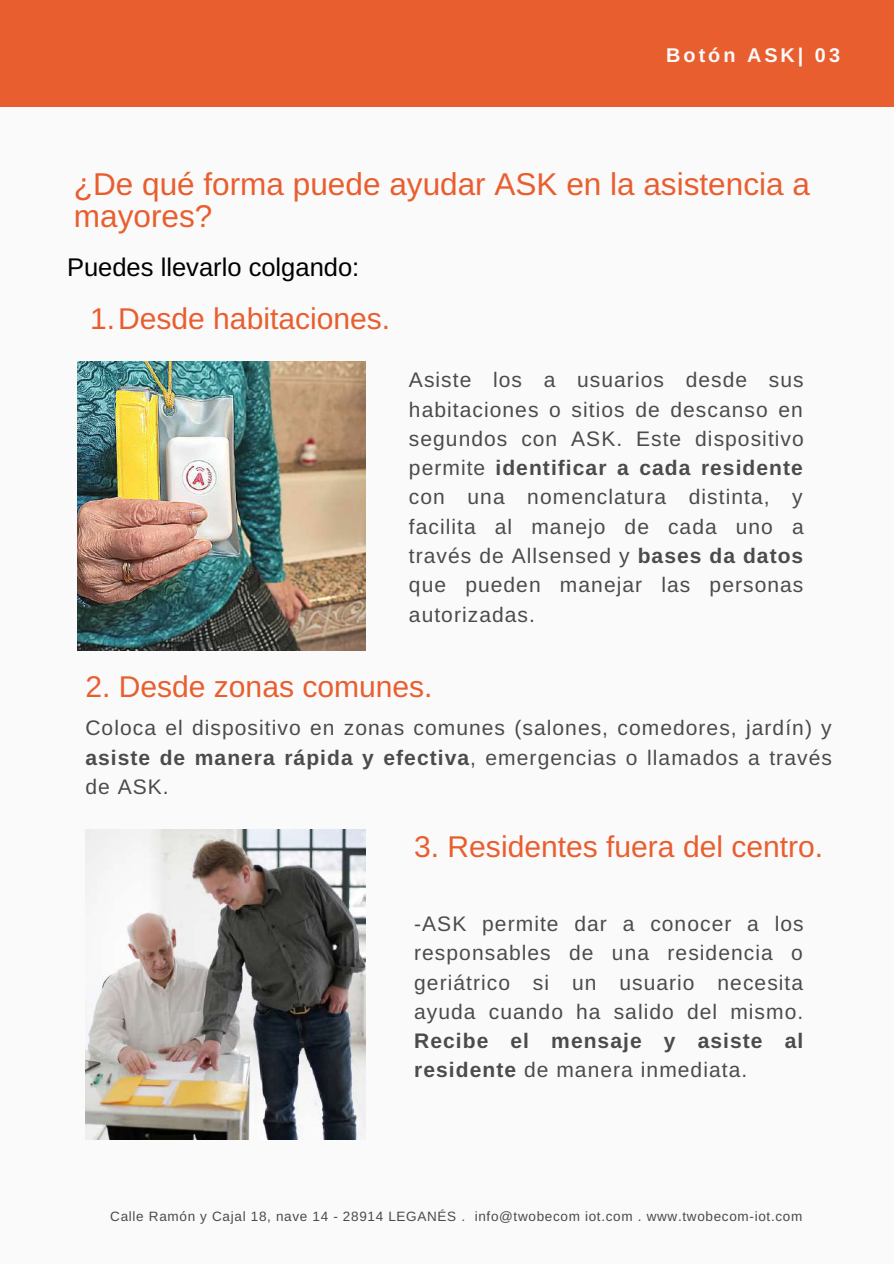
<style>
.page{position:relative;width:894px;height:1264px;background:#fff}
.page>*{position:absolute;margin:0;border:0;box-sizing:border-box;transform-origin:0 0}
.t1{font:31.5px/31.5px "Arimo";color:#e95e2f}
.t2{font:30px "Arimo";color:#e95e2f}
.t3{font:25.5px "Arimo";color:#000}
.t4{font:21px/29.2px "Arimo";letter-spacing:.05em;color:#4b4b4b;text-align:justify}
.t5{font:700 21px/29.2px "Arimo";letter-spacing:.05em;color:#4b4b4b}
.t6{font:700 19.8px "Arimo";letter-spacing:.15em;color:#fafafa}
.t7{font:13.5px "Arimo";letter-spacing:.05em;color:#4b4b4b}
.s1{font-weight:700}
.s2{font-weight:400}
</style>
<div class="page">
<div style="left:0;top:0;width:893px;height:1263px;background:#fafafa"></div>
<div style="left:0;top:0;width:893px;height:107px;background:#e95e2f"></div>
<img style="left:77px;top:362px;width:288px;height:288px">
<img style="left:85px;top:829px;width:281px;height:309px">
<p class="t6" style="left:666px;top:44px;width:175px">Botón ASK| 03</p>
<h1 class="t1" style="left:74px;top:169px;width:737px">¿De qué forma puede ayudar ASK en la asistencia a mayores?</h1>
<p class="t3" style="left:67px;top:253px;width:294px">Puedes llevarlo colgando:</p>
<h2 class="t2" style="left:90px;top:301px;width:301px">1.Desde habitaciones.</h2>
<p class="t4" style="left:409px;top:365px;width:396px">Asiste los a usuarios desde sus habitaciones o sitios de descanso en segundos con ASK. Este dispositivo permite <span class="s1">identificar a cada residente </span>con una nomenclatura distinta, y facilita al manejo de cada uno a través de Allsensed y <span class="s1">bases da datos </span>que pueden manejar las personas autorizadas.</p>
<h2 class="t2" style="left:85px;top:669px;width:348px">2. Desde zonas comunes.</h2>
<p class="t4" style="left:85px;top:713px;width:747px">Coloca el dispositivo en zonas comunes (salones, comedores, jardín) y <span class="s1">asiste de manera rápida y efectiva</span>, emergencias o llamados a través de ASK.</p>
<h2 class="t2" style="left:414px;top:829px;width:410px">3. Residentes fuera del centro.</h2>
<p class="t4" style="left:414px;top:909px;width:391px">-ASK permite dar a conocer a los responsables de una residencia o geriátrico si un usuario necesita ayuda cuando ha salido del mismo.</p>
<p class="t5" style="left:414px;top:1026px;width:390px">Recibe el mensaje y asiste al residente <span class="s2">de manera inmediata.</span></p>
<p class="t7" style="left:110px;top:1209px;width:693px">Calle Ramón y Cajal 18, nave 14 - 28914 LEGANÉS . info@twobecom iot.com . www.twobecom-iot.com</p>
</div>
